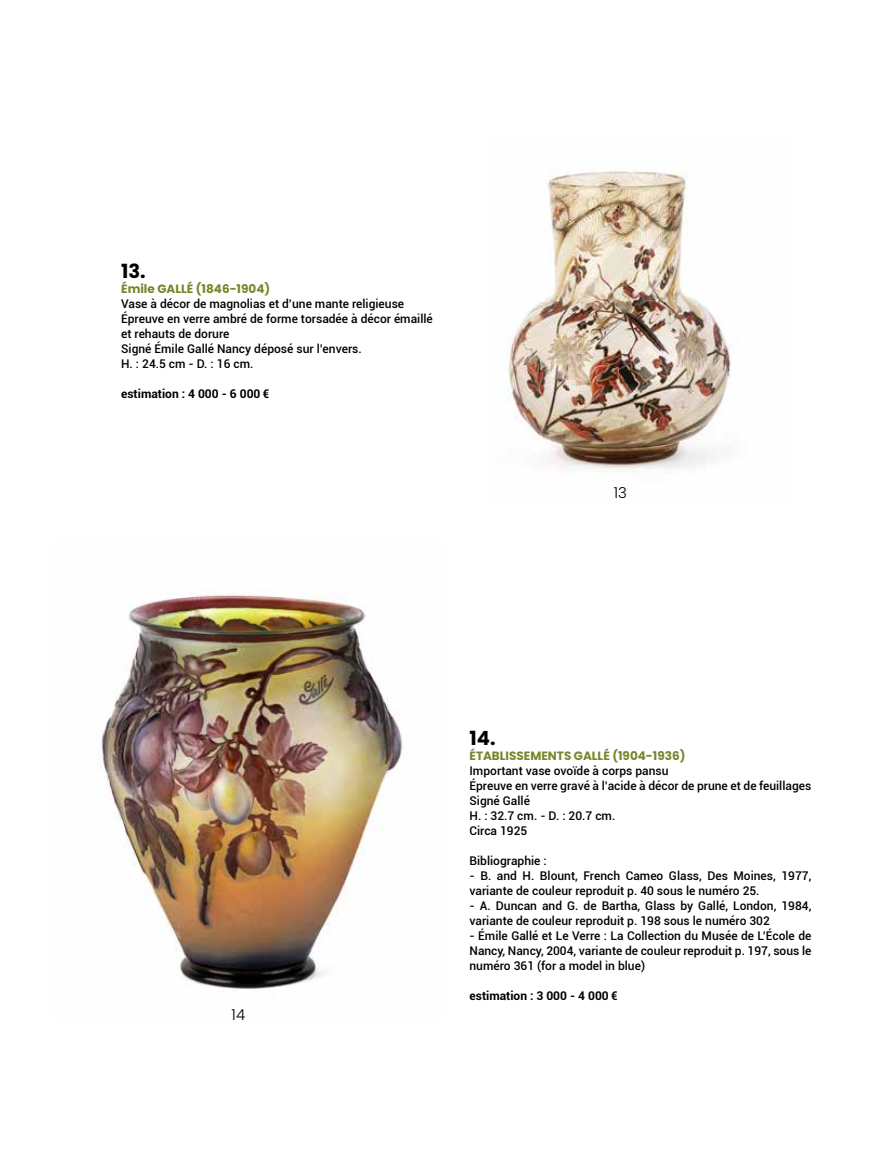
<style>
.page{position:relative;width:893px;height:1149px;background:#fff}
.page>*{position:absolute;margin:0;border:0;box-sizing:border-box;transform-origin:0 0}
.t1{font:700 19.5px "Poppins";color:#000}
.t2{font:300 15px "Poppins";color:#000}
.t3{font:500 12px/15px "Roboto";color:#000}
.t4{font:700 12px "Poppins";color:#77862a}
.t5{font:700 12px "Roboto";color:#000}
</style>
<div class="page">
<img style="left:98px;top:593px;width:305px;height:402px">
<img style="left:506px;top:171px;width:225px;height:303px">
<h1 class="t1" style="left:121px;top:260px;width:26px">13.</h1>
<p class="t4" style="left:121px;top:282px;width:150px">Émile GALLÉ (1846-1904)</p>
<p class="t3" style="left:121px;top:296px;width:313px">Vase à décor de magnolias et d’une mante religieuse Épreuve en verre ambré de forme torsadée à décor émaillé et rehauts de dorure<br>Signé Émile Gallé Nancy déposé sur l’envers.<br>H. : 24.5 cm - D. : 16 cm.</p>
<p class="t5" style="left:121px;top:385px;width:150px">estimation : 4 000 - 6 000 €</p>
<p class="t2" style="left:614px;top:484px;width:15px">13</p>
<p class="t2" style="left:232px;top:1005px;width:15px">14</p>
<h1 class="t1" style="left:469px;top:726px;width:28px">14.</h1>
<p class="t4" style="left:469px;top:748px;width:217px">ÉTABLISSEMENTS GALLÉ (1904-1936)</p>
<p class="t3" style="left:469px;top:762px;width:343px">Important vase ovoïde à corps pansu<br>Épreuve en verre gravé à l’acide à décor de prune et de feuillages<br>Signé Gallé<br>H. : 32.7 cm. - D. : 20.7 cm.<br>Circa 1925</p>
<p class="t3" style="left:469px;top:852px;width:79px">Bibliographie :</p>
<p class="t3" style="left:469px;top:867px;width:343px">- B. and H. Blount, French Cameo Glass, Des Moines, 1977, variante de couleur reproduit p. 40 sous le numéro 25.</p>
<p class="t3" style="left:469px;top:897px;width:343px">- A. Duncan and G. de Bartha, Glass by Gallé, London, 1984, variante de couleur reproduit p. 198 sous le numéro 302</p>
<p class="t3" style="left:469px;top:927px;width:343px;text-align:justify">- Émile Gallé et Le Verre : La Collection du Musée de L’École de Nancy, Nancy, 2004, variante de couleur reproduit p. 197, sous le numéro 361 (for a model in blue)</p>
<p class="t5" style="left:469px;top:986px;width:150px">estimation : 3 000 - 4 000 €</p>
</div>
